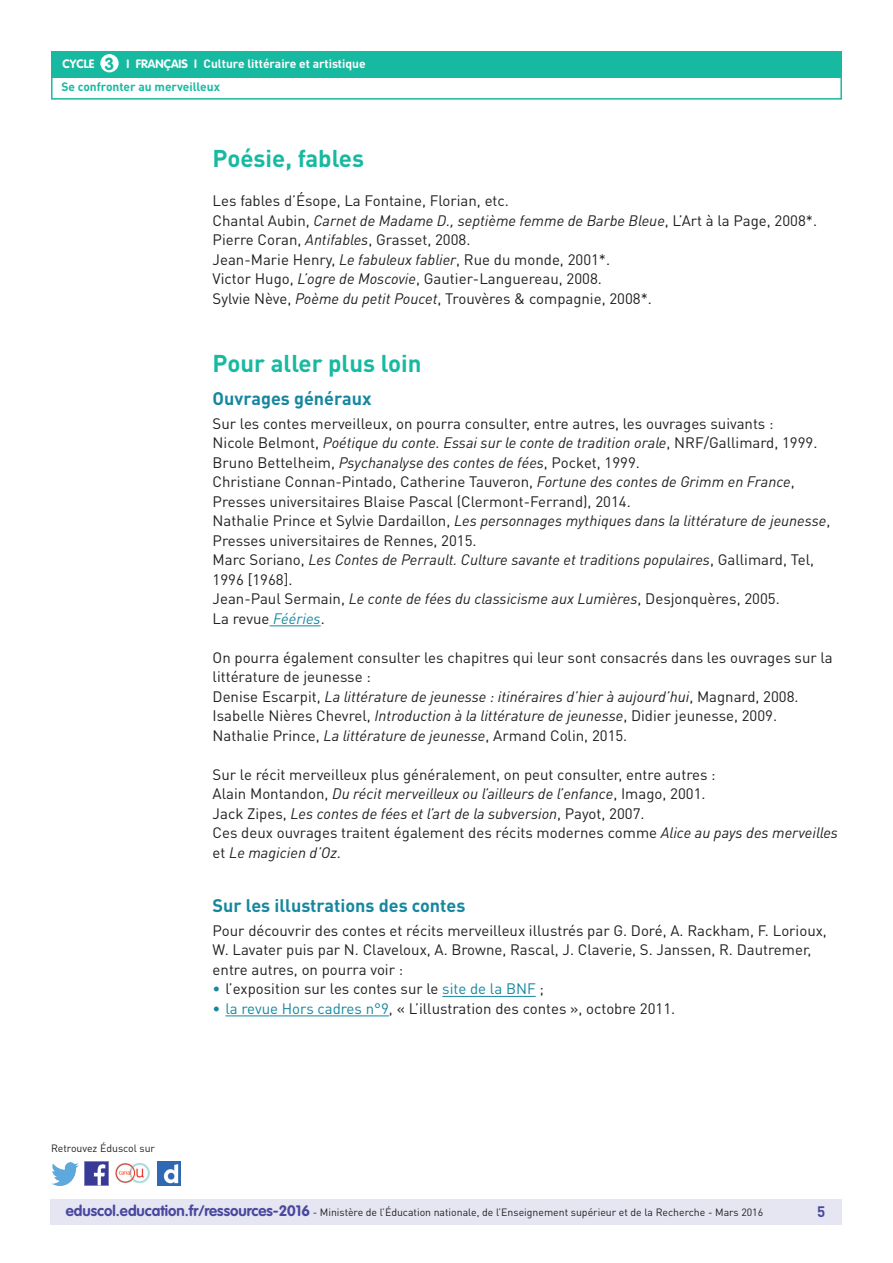
<style>
.page{position:relative;width:893px;height:1263px;background:#fff}
.page>*{position:absolute;margin:0;border:0;box-sizing:border-box;transform-origin:0 0}
.t1{font:700 24px "DIN Pro";color:#17baa1}
.t2{font:700 18px "DIN Pro";color:#16879f}
.t3{font:15px/19.5px "DIN Pro";color:#231f20}
.t4{font:700 15px "DIN Pro";color:#4a489e}
.t5{font:700 12px/23.1px "DIN Pro";color:#fff}
.t6{font:10.5px "DIN Pro";color:#231f20}
.s1{font-family:"VAG Rounded Std"}
.s2{font-family:"VAG Rounded Std";font-size:17.25px;color:#17baa1}
.s3{color:#17baa1}
.s4{font-style:italic}
.s5{font-style:italic;color:#16879f}
.s6{color:#16879f}
.s7{font-family:"VAG Rounded Std";font-weight:700;font-size:15px;color:#4a489e}
</style>
<div class="page">
<div style="left:50px;top:1199px;width:791px;height:26px;background:#e6e5f2"></div>
<div style="left:51px;top:51px;width:791px;height:27px;background:#17baa1"></div>
<div style="left:100px;top:54px;width:19px;height:18px;background:#fff;border-radius:50%"></div>
<div style="left:51px;top:75px;width:791px;height:25px;border:2px solid #17baa1"></div>
<img style="left:85px;top:1162px;width:23px;height:23px">
<img style="left:51px;top:1163px;width:28px;height:22px">
<img style="left:158px;top:1162px;width:22px;height:23px">
<img style="left:115px;top:1163px;width:35px;height:21px">
<hr style="left:270px;top:625px;width:51px;height:1px;background:#16879f">
<hr style="left:442px;top:996px;width:94px;height:1px;background:#16879f">
<hr style="left:225px;top:1015px;width:164px;height:1px;background:#16879f">
<p class="t5" style="left:61px;top:52px;width:306px"><span class="s1">CYCLE</span> <span class="s2">3</span> <span class="s1">I Français I</span> Culture littéraire et artistique<br><span class="s3">Se confronter au merveilleux</span></p>
<h1 class="t1" style="left:213px;top:143px;width:153px">Poésie, fables</h1>
<p class="t3" style="left:213px;top:191px;width:606px">Les fables d’Ésope, La Fontaine, Florian, etc.<br>Chantal Aubin, <span class="s4">Carnet de Madame D., septième femme de Barbe Bleue</span>, L’Art à la Page, 2008*.<br>Pierre Coran, <span class="s4">Antifables</span>, Grasset, 2008.<br>Jean-Marie Henry, <span class="s4">Le fabuleux fablier</span>, Rue du monde, 2001*.<br>Victor Hugo, <span class="s4">L’ogre de Moscovie</span>, Gautier-Languereau, 2008.<br>Sylvie Nève, <span class="s4">Poème du petit Poucet</span>, Trouvères &amp; compagnie, 2008*.</p>
<p class="t6" style="left:51px;top:1141px;width:106px">Retrouvez Éduscol sur</p>
<h1 class="t1" style="left:213px;top:347px;width:210px">Pour aller plus loin</h1>
<p class="t2" style="left:213px;top:387px;width:160px">Ouvrages généraux</p>
<p class="t3" style="left:213px;top:413px;width:619px">Sur les contes merveilleux, on pourra consulter, entre autres, les ouvrages suivants :<br>Nicole Belmont, <span class="s4">Poétique du conte. Essai sur le conte de tradition orale</span>, NRF/Gallimard, 1999.<br>Bruno Bettelheim, <span class="s4">Psychanalyse des contes de fées</span>, Pocket, 1999.<br>Christiane Connan-Pintado, Catherine Tauveron, <span class="s4">Fortune des contes de Grimm en France</span>, Presses universitaires Blaise Pascal (Clermont-Ferrand), 2014.<br>Nathalie Prince et Sylvie Dardaillon, <span class="s4">Les personnages mythiques dans la littérature de jeunesse</span>, Presses universitaires de Rennes, 2015.<br>Marc Soriano, <span class="s4">Les Contes de Perrault. Culture savante et traditions populaires</span>, Gallimard, Tel, 1996 [1968].<br>Jean-Paul Sermain, <span class="s4">Le conte de fées du classicisme aux Lumières</span>, Desjonquères, 2005.<br>La revue <span class="s5">Fééries</span>.</p>
<p class="t3" style="left:213px;top:647px;width:622px">On pourra également consulter les chapitres qui leur sont consacrés dans les ouvrages sur la littérature de jeunesse :<br>Denise Escarpit, <span class="s4">La littérature de jeunesse : itinéraires d’hier à aujourd’hui</span>, Magnard, 2008.<br>Isabelle Nières Chevrel, <span class="s4">Introduction à la littérature de jeunesse</span>, Didier jeunesse, 2009.<br>Nathalie Prince, <span class="s4">La littérature de jeunesse</span>, Armand Colin, 2015.</p>
<p class="t3" style="left:213px;top:764px;width:627px">Sur le récit merveilleux plus généralement, on peut consulter, entre autres :<br>Alain Montandon, <span class="s4">Du récit merveilleux ou l’ailleurs de l’enfance</span>, Imago, 2001.<br>Jack Zipes, <span class="s4">Les contes de fées et l’art de la subversion</span>, Payot, 2007.<br>Ces deux ouvrages traitent également des récits modernes comme <span class="s4">Alice au pays des merveilles </span>et <span class="s4">Le magicien d’Oz</span>.</p>
<p class="t2" style="left:213px;top:894px;width:254px">Sur les illustrations des contes</p>
<p class="t3" style="left:213px;top:920px;width:616px">Pour découvrir des contes et récits merveilleux illustrés par G. Doré, A. Rackham, F. Lorioux,<br>W. Lavater puis par N. Claveloux, A. Browne, Rascal, J. Claverie, S. Janssen, R. Dautremer, entre autres, on pourra voir :</p>
<p class="t3" style="left:213px;top:979px;width:333px"><span class="s6">•</span> l’exposition sur les contes sur le <span class="s6">site de la BNF</span> ;</p>
<p class="t3" style="left:213px;top:998px;width:464px"><span class="s6">• la revue Hors cadres n°9</span>, « L’illustration des contes », octobre 2011.</p>
<p class="t6" style="left:66px;top:1205px;width:699px"><span class="s7">eduscol.education.fr/ressources-2016</span> - Ministère de l’Éducation nationale, de l’Enseignement supérieur et de la Recherche - Mars 2016</p>
<p class="t4" style="left:817px;top:1201px;width:10px">5</p>
</div>
